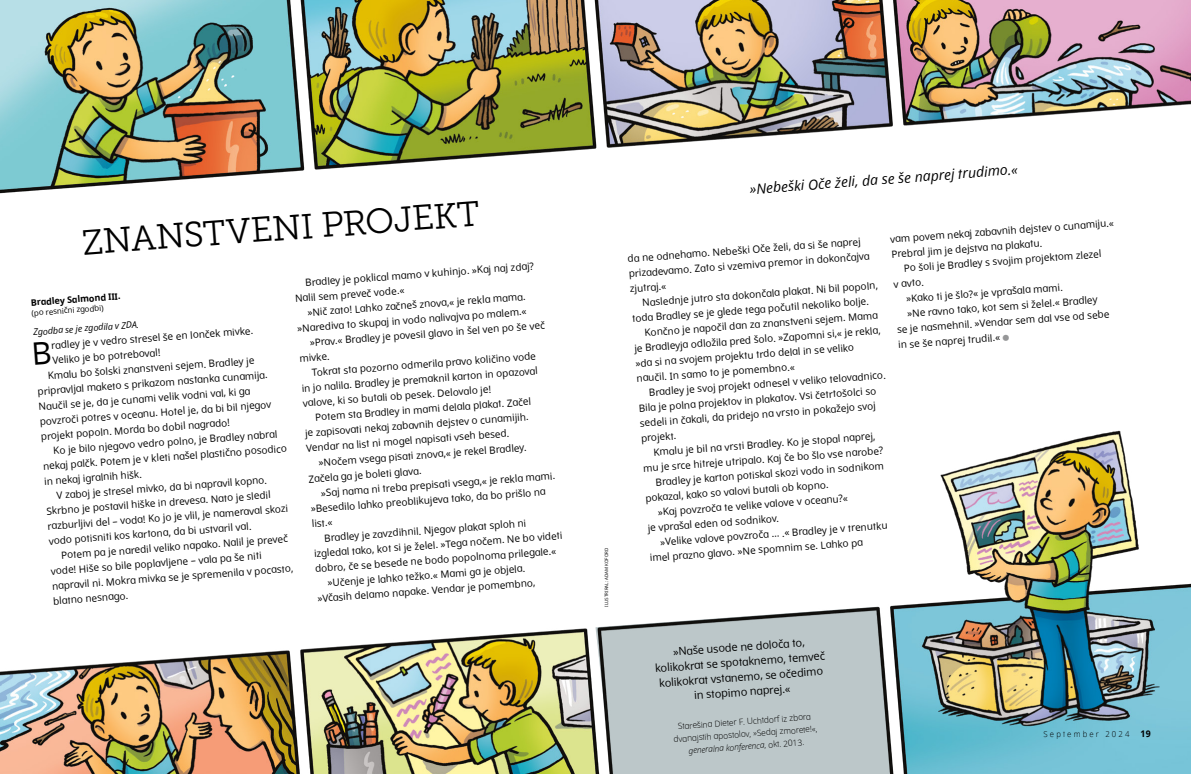
<style>
.page{position:relative;width:1191px;height:774px;background:#fff}
.page>*{position:absolute;margin:0;border:0;box-sizing:border-box;transform-origin:0 0}
.h1_MUSEO_title{font:35px "Museo Slablds Lat 300";color:#000}
.t1{font:italic 14px "Dots Solidlds Lat";color:#000}
.p1_aside_quote_first{font:11px/15px "Dots Solidlds Lat";color:#000;text-align:center}
.p1{font:10px/15px "Dots Solidlds Lat";color:#000}
.p1_first{font:10px/15.2px "Dots Solidlds Lat";color:#000}
.p1_bio{font:italic 9px "Dots Solidlds Lat";color:#000}
.p1_author-name{font:700 9px "Dots Solidlds Lat";color:#000}
.p1_aside_quote_citation{font:300 8.5px/12.5px "Dots Solidlds Lat";color:#000;text-align:center}
.t2{font:300 8.2px "Dots Solidlds Lat";letter-spacing:.28em;color:#000;scale:.95 1}
.p1_author-role{font:8px "Dots Solidlds Lat";color:#000}
.t3{font:4.5px "Dots Solidlds Lat";color:#000}
.s1{color:#969798}
.s2{font-style:italic}
.s3{font-weight:700;font-size:9.2px}
</style>
<div class="page">
<img style="left:0;top:0;width:1191px;height:774px">
<svg style="left:34px;top:342px;width:17px;height:23px"></svg>
<p class="h1_MUSEO_title" style="left:80px;top:216px;width:400px;rotate:-4deg">ZNANSTVENI PROJEKT</p>
<p class="p1" style="left:293px;top:275px;width:242px;line-height:15.3px;text-indent:11px;rotate:-4deg">Bradley je poklical mamo v kuhinjo. »Kaj naj zdaj?<br>Nalil sem preveč vode.«</p>
<p class="p1_author-name" style="left:31px;top:296px;width:91px;rotate:-4deg">Bradley Salmond III.</p>
<p class="p1_author-role" style="left:31px;top:307px;width:73px;rotate:-4deg">(po resnični zgodbi)</p>
<p class="p1_bio" style="left:33px;top:325px;width:108px;rotate:-4deg">Zgodba se je zgodila v ZDA.</p>
<p class="p1" style="left:296px;top:305px;width:231px;text-align:right;rotate:-4deg">»Nič zato! Lahko začneš znova,« je rekla mama. »Narediva to skupaj in vodo nalivajva po malem.«</p>
<p class="p1" style="left:298px;top:335px;width:248px;line-height:15.5px;text-indent:11px;rotate:-4deg">»Prav.« Bradley je povesil glavo in šel ven po še več mivke.</p>
<p class="p1_first" style="left:51px;top:337px;width:204px;rotate:-4deg">radley je v vedro stresel še en lonček mivke.<br>Veliko je bo potreboval!</p>
<p class="p1" style="left:300px;top:365px;width:238px;text-align:justify;text-indent:11px;rotate:-4deg">Tokrat sta pozorno odmerila pravo količino vode in jo nalila. Bradley je premaknil karton in opazoval valove, ki so butali ob pesek. Delovalo je!</p>
<p class="p1" style="left:36px;top:369px;width:233px;text-indent:11px;rotate:-4deg">Kmalu bo šolski znanstveni sejem. Bradley je pripravljal maketo s prikazom nastanka cunamija.<br>Naučil se je, da je cunami velik vodni val, ki ga povzroči potres v oceanu. Hotel je, da bi bil njegov projekt popoln. Morda bo dobil nagrado!</p>
<p class="p1" style="left:303px;top:410px;width:229px;text-indent:11px;rotate:-4deg">Potem sta Bradley in mami delala plakat. Začel je zapisovati nekaj zabavnih dejstev o cunamijih.<br>Vendar na list ni mogel napisati vseh besed.</p>
<p class="p1" style="left:42px;top:443px;width:246px;text-indent:11px;rotate:-4deg">Ko je bilo njegovo vedro polno, je Bradley nabral nekaj palčk. Potem je v kleti našel plastično posodico in nekaj igralnih hišk.</p>
<p class="p1" style="left:307px;top:455px;width:221px;line-height:15.8px;text-indent:11px;rotate:-4deg">»Nočem vsega pisati znova,« je rekel Bradley.<br>Začela ga je boleti glava.</p>
<p class="p1" style="left:309px;top:486px;width:247px;line-height:15.3px;text-indent:11px;rotate:-4deg">»Saj nama ni treba prepisati vsega,« je rekla mami. »Besedilo lahko preoblikujeva tako, da bo prišlo na list.«</p>
<p class="p1" style="left:45px;top:488px;width:243px;text-indent:11px;rotate:-4deg">V zaboj je stresel mivko, da bi napravil kopno.<br>Skrbno je postavil hiške in drevesa. Nato je sledil razburljivi del – voda! Ko jo je vlil, je nameraval skozi vodo potisniti kos kartona, da bi ustvaril val.</p>
<p class="p1" style="left:312px;top:531px;width:250px;text-indent:11px;rotate:-4deg">Bradley je zavzdihnil. Njegov plakat sploh ni izgledal tako, kot si je želel. »Tega nočem. Ne bo videti dobro, če se besede ne bodo popolnoma prilegale.«</p>
<p class="p1" style="left:49px;top:548px;width:243px;text-indent:11px;rotate:-4deg">Potem pa je naredil veliko napako. Nalil je preveč vode! Hiše so bile poplavljene – vala pa še niti napravil ni. Mokra mivka se je spremenila v pocasto, blatno nesnago.</p>
<p class="p1" style="left:316px;top:576px;width:220px;text-align:center;rotate:-4deg">»Učenje je lahko težko.« Mami ga je objela. »Včasih delamo napake. Vendar je pomembno,</p>
<p class="t3" style="left:603px;top:607px;width:60px;rotate:-90deg">ILUSTRIRAL: ADAM KOFORD</p>
<p class="t1" style="left:749px;top:178px;width:270px;rotate:-4deg">»Nebeški Oče želi, da se še naprej trudimo.«</p>
<p class="p1" style="left:890px;top:231px;width:226px;rotate:-4deg">vam povem nekaj zabavnih dejstev o cunamiju.«<br>Prebral jim je dejstva na plakatu.</p>
<p class="p1" style="left:627px;top:251px;width:243px;rotate:-4deg">da ne odnehamo. Nebeški Oče želi, da si še naprej prizadevamo. Zato si vzemiva premor in dokončajva zjutraj.«</p>
<p class="p1" style="left:892px;top:261px;width:211px;line-height:15.4px;text-indent:11px;rotate:-4deg">Po šoli je Bradley s svojim projektom zlezel v avto.</p>
<p class="p1" style="left:630px;top:295px;width:249px;text-indent:11px;rotate:-4deg">Naslednje jutro sta dokončala plakat. Ni bil popoln, toda Bradley se je glede tega počutil nekoliko bolje.</p>
<p class="p1" style="left:905px;top:291px;width:158px;rotate:-4deg">»Kako ti je šlo?« je vprašala mami.</p>
<p class="p1" style="left:895px;top:306px;width:214px;line-height:15.4px;text-indent:11px;rotate:-4deg">»Ne ravno tako, kot sem si želel.« Bradley se je nasmehnil. »Vendar sem dal vse od sebe in se še naprej trudil.« <span class="s1">●</span></p>
<p class="p1" style="left:633px;top:325px;width:248px;text-indent:11px;rotate:-4deg">Končno je napočil dan za znanstveni sejem. Mama je Bradleyja odložila pred šolo. »Zapomni si,« je rekla, »da si na svojem projektu trdo delal in se veliko naučil. In samo to je pomembno.«</p>
<p class="p1" style="left:637px;top:385px;width:250px;text-indent:11px;rotate:-4deg">Bradley je svoj projekt odnesel v veliko telovadnico.<br>Bila je polna projektov in plakatov. Vsi četrtošolci so sedeli in čakali, da pridejo na vrsto in pokažejo svoj projekt.</p>
<p class="p1" style="left:641px;top:445px;width:242px;text-align:center;rotate:-4deg">Kmalu je bil na vrsti Bradley. Ko je stopal naprej,<br>mu je srce hitreje utripalo. Kaj če bo šlo vse narobe?</p>
<p class="p1" style="left:644px;top:475px;width:241px;text-indent:11px;rotate:-4deg">Bradley je karton potiskal skozi vodo in sodnikom pokazal, kako so valovi butali ob kopno.</p>
<p class="p1" style="left:646px;top:505px;width:203px;text-indent:11px;rotate:-4deg">»Kaj povzroča te velike valove v oceanu?« je vprašal eden od sodnikov.</p>
<p class="p1" style="left:648px;top:535px;width:241px;text-indent:11px;rotate:-4deg">»Velike valove povzroča … .« Bradley je v trenutku imel prazno glavo. »Ne spomnim se. Lahko pa</p>
<p class="p1_aside_quote_first" style="left:653px;top:645px;width:172px;rotate:-4deg">»Naše usode ne določa to, kolikokrat se spotaknemo, temveč kolikokrat vstanemo, se očedimo in stopimo naprej.«</p>
<p class="p1_aside_quote_citation" style="left:672px;top:720px;width:146px;rotate:-4deg">Starešina Dieter F. Uchtdorf iz zbora dvanajstih apostolov, »Sedaj zmorete!«, <span class="s2">generalna konferenca</span>, okt. 2013.</p>
<p class="t2" style="left:1043px;top:728px;width:114px">September 2024 <span class="s3">19</span></p>
</div>
